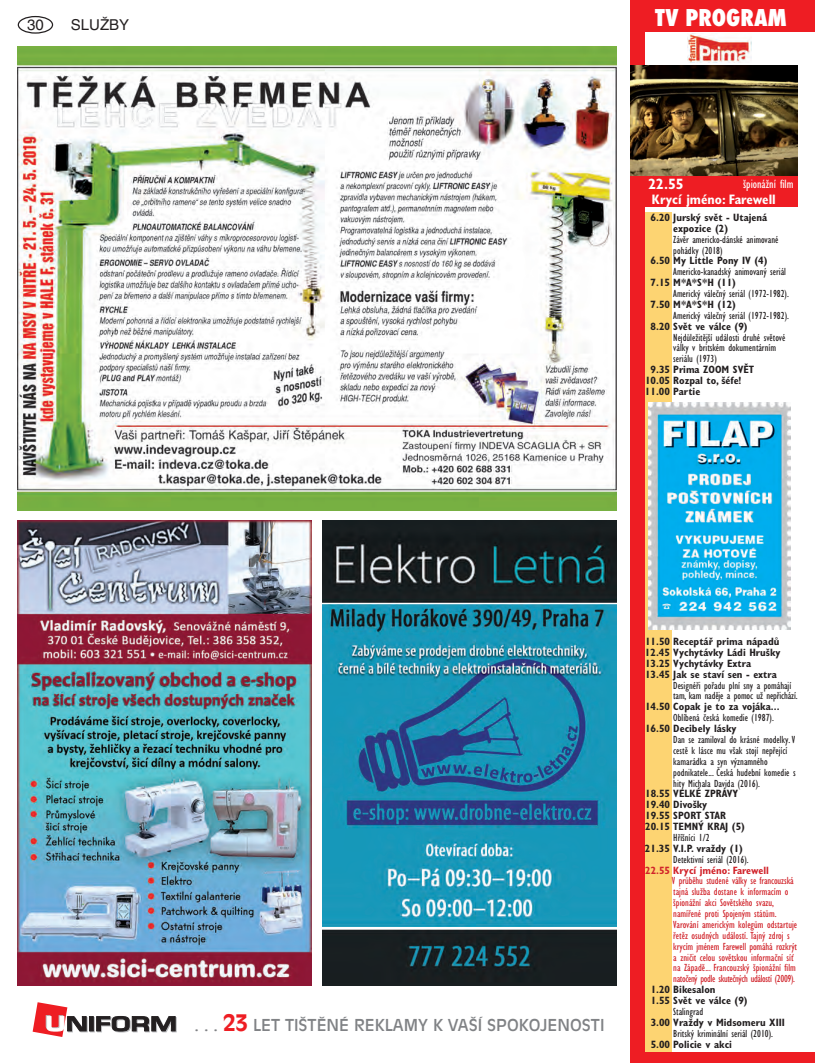
<style>
.page{position:relative;width:815px;height:1063px;background:#fff}
.page>*{position:absolute;margin:0;border:0;box-sizing:border-box;transform-origin:0 0}
.t1{font:800 condensed 22.5px "Futura";color:#fff}
.t2{font:16.25px "Antique Olive CE";color:#808285}
.t3{font:15px "Helvetica CE";color:#231f20}
.t4{font:700 condensed 15px "Gill Sans CE";color:#fff}
.t5{font:700 condensed 13.75px "Gill Sans CE";color:#fff}
.t6{font:condensed 12.5px "Gill Sans CE";color:#fff}
.t7{font:condensed 10.62px/10.9px "Gill Sans CE";color:#231f20}
.t8{font:700 condensed 10.62px/10.9px "Gill Sans CE";color:#231f20}
.t9{font:condensed 10.62px/10.9px "Gill Sans CE";color:#d1232a}
.t10{font:700 condensed 10.62px "Gill Sans CE";color:#d1232a}
.s1{font-weight:700;font-size:22.5px;color:#ee1d23}
</style>
<div class="page">
<div style="left:18px;top:16px;width:35px;height:18px;border:1px solid #231f20;border-radius:50%"></div>
<svg style="left:90px;top:1017px;width:5px;height:15px"></svg>
<svg style="left:89px;top:1016px;width:5px;height:15px"></svg>
<svg style="left:96px;top:1016px;width:81px;height:16px"></svg>
<svg style="left:33px;top:1002px;width:55px;height:35px"></svg>
<img style="left:18px;top:521px;width:294px;height:464px">
<img style="left:322px;top:521px;width:295px;height:464px">
<div style="left:631px;top:0;width:184px;height:32px;background:#ee1d23"></div>
<div style="left:631px;top:175px;width:166px;height:32px;background:#ee1d23"></div>
<img style="left:687px;top:33px;width:64px;height:30px">
<div style="left:631px;top:0;width:14px;height:1063px;background:#ee1d23"></div>
<div style="left:631px;top:1052px;width:184px;height:11px;background:#ee1d23"></div>
<div style="left:645px;top:213px;width:26px;height:839px;background:#fdd472"></div>
<img style="left:631px;top:66px;width:166px;height:109px">
<img style="left:649px;top:403px;width:141px;height:226px">
<img style="left:18px;top:46px;width:599px;height:464px">
<h3 class="t3" style="left:27px;top:16px;width:18px">30</h3>
<h3 class="t3" style="left:71px;top:16px;width:60px">SLUŽBY</h3>
<h1 class="t1" style="left:655px;top:2px;width:133px">TV PROGRAM</h1>
<h3 class="t4" style="left:648px;top:175px;width:37px">22.55</h3>
<p class="t5" style="left:652px;top:191px;width:125px">Krycí jméno: Farewell</p>
<p class="t6" style="left:743px;top:176px;width:52px">špionážní film</p>
<p class="t8" style="left:673px;top:212px;width:96px;text-indent:-23px">6.20 Jurský svět - Utajená expozice (2)</p>
<p class="t7" style="left:673px;top:234px;width:107px">Závěr americko-dánské animované pohádky (2018)</p>
<p class="t8" style="left:651px;top:255px;width:118px">6.50 My Little Pony IV (4)</p>
<p class="t7" style="left:673px;top:266px;width:114px">Americko-kanadský animovaný seriál</p>
<p class="t8" style="left:651px;top:277px;width:87px">7.15 M*A*S*H (11)</p>
<p class="t7" style="left:673px;top:288px;width:117px">Americký válečný seriál (1972-1982).</p>
<p class="t8" style="left:651px;top:299px;width:87px">7.50 M*A*S*H (12)</p>
<p class="t7" style="left:673px;top:310px;width:117px">Americký válečný seriál (1972-1982).</p>
<p class="t8" style="left:651px;top:321px;width:99px">8.20 Svět ve válce (9)</p>
<p class="t7" style="left:673px;top:332px;width:114px">Nejdůležitější události druhé světové války v britském dokumentárním seriálu (1973)</p>
<p class="t8" style="left:645px;top:364px;width:111px;text-indent:6px">9.35 Prima ZOOM SVĚT<br>10.05 Rozpal to, šéfe!<br>11.00 Partie</p>
<h2 class="t2" style="left:195px;top:1016px;width:411px">. . . <span class="s1">23</span> LET TIŠTĚNÉ REKLAMY K VAŠÍ SPOKOJENOSTI</h2>
<p class="t8" style="left:645px;top:636px;width:137px">11.50 Receptář prima nápadů<br>12.45 Vychytávky Ládi Hrušky<br>13.25 Vychytávky Extra<br>13.45 Jak se staví sen - extra</p>
<p class="t7" style="left:673px;top:680px;width:126px">Designéři pořadu plní sny a pomáhají tam, kam naděje a pomoc už nepřichází.</p>
<p class="t8" style="left:645px;top:701px;width:136px">14.50 Copak je to za vojáka...</p>
<p class="t7" style="left:673px;top:712px;width:102px">Oblíbená česká komedie (1987).</p>
<p class="t8" style="left:645px;top:723px;width:93px">16.50 Decibely lásky</p>
<p class="t7" style="left:673px;top:734px;width:124px">Dan se zamiloval do krásné modelky.V cestě k lásce mu však stojí nepřející kamarádka a syn významného podnikatele... Česká hudební komedie s hity Michala Davida (2016).</p>
<p class="t8" style="left:645px;top:788px;width:101px">18.55 VELKÉ ZPRÁVY<br>19.40 Divošky<br>19.55 SPORT STAR<br>20.15 TEMNÝ KRAJ (5)</p>
<p class="t7" style="left:673px;top:832px;width:38px">Hříšníci 1/2</p>
<p class="t8" style="left:645px;top:843px;width:100px">21.35 V.I.P. vraždy (1)</p>
<p class="t7" style="left:673px;top:854px;width:77px">Detektivní seriál (2016).</p>
<p class="t10" style="left:645px;top:864px;width:125px">22.55 Krycí jméno: Farewell</p>
<p class="t9" style="left:672px;top:875px;width:127px">V průběhu studené války se francouzská tajná služba dostane k informacím o špionážní akci Sovětského svazu, namířené proti Spojeným státům.<br>Varování americkým kolegům odstartuje řetěz osudných událostí. Tajný zdroj s krycím jménem Farewell pomáhá rozkrýt a zničit celou sovětskou informační síť na Západě... Francouzský špionážní film natočený podle skutečných událostí (2009).</p>
<p class="t8" style="left:651px;top:984px;width:99px">1.20 Bikesalon<br>1.55 Svět ve válce (9)</p>
<p class="t7" style="left:673px;top:1006px;width:31px">Stalingrad</p>
<p class="t8" style="left:651px;top:1017px;width:136px">3.00 Vraždy v Midsomeru XIII</p>
<p class="t7" style="left:673px;top:1028px;width:101px">Britský kriminální seriál (2010).</p>
<p class="t8" style="left:651px;top:1039px;width:83px">5.00 Policie v akci</p>
</div>
